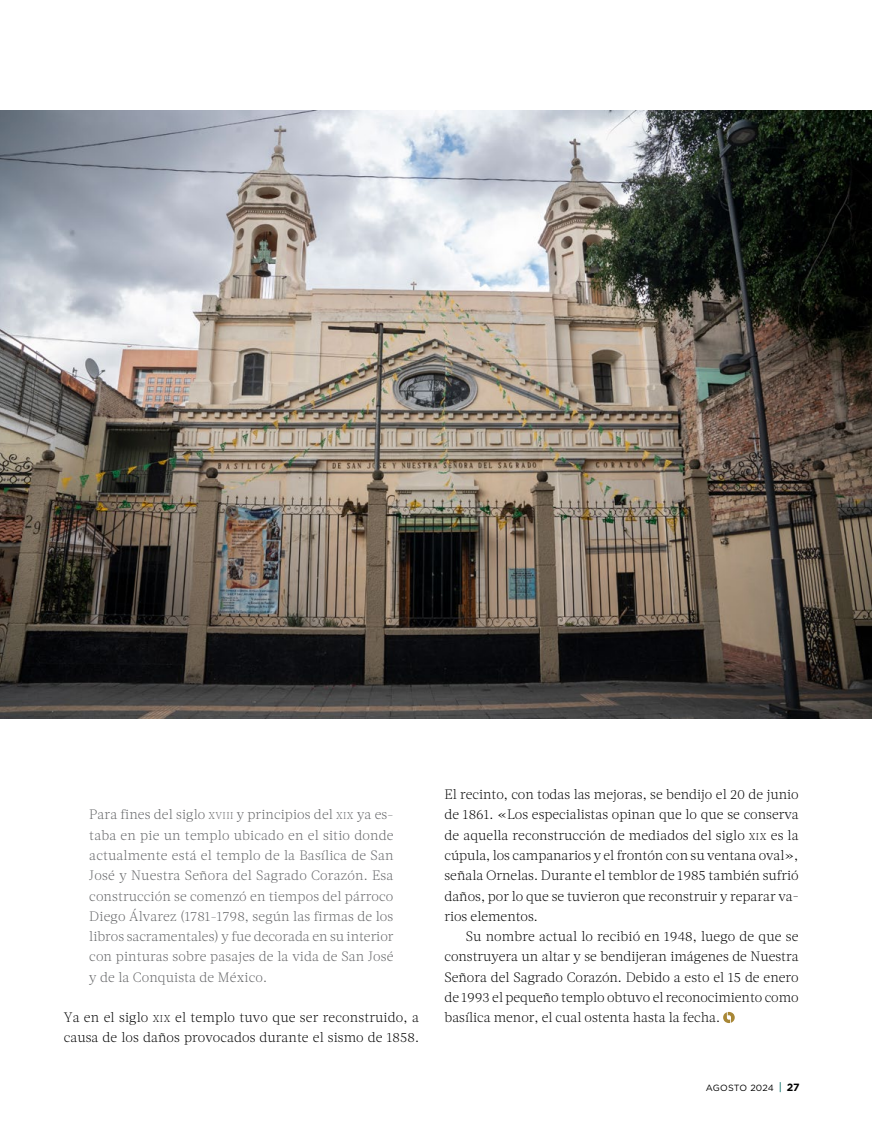
<style>
.page{position:relative;width:872px;height:1127px;background:#fff}
.page>*{position:absolute;margin:0;border:0;box-sizing:border-box;transform-origin:0 0}
.t1{font:300 13.65px/20.2px "Acta";color:#000;text-align:justify}
.t2{font:300 13.65px/20.2px "Acta";letter-spacing:.01em;color:#636466;text-align:justify}
.t3{font:9px "Gotham";letter-spacing:.01em;color:#000}
.s1{font-size:10.05px}
.s2{font-family:"Founders Grotesk";font-weight:300;font-size:13.5px;color:#006760}
.s3{font-weight:700;font-size:10.5px}
</style>
<div class="page">
<svg style="left:723px;top:1012px;width:11px;height:11px"></svg>
<img style="left:0;top:111px;width:872px;height:607px">
<p class="t2" style="left:89px;top:805px;width:306px">Para fines del siglo <span class="s1">XVIII</span> y principios del <span class="s1">XIX</span> ya es&shy;taba en pie un templo ubicado en el sitio donde actualmente está el templo de la Basílica de San José y Nuestra Señora del Sagrado Corazón. Esa construcción se comenzó en tiempos del párroco Diego Álvarez (1781-1798, según las firmas de los libros sacramentales) y fue decorada en su interior con pinturas sobre pasajes de la vida de San José y de la Conquista de México.</p>
<p class="t1" style="left:64px;top:1007px;width:357px">Ya en el siglo <span class="s1">XIX</span> el templo tuvo que ser reconstruido, a causa de los daños provocados durante el sismo de 1858.</p>
<p class="t1" style="left:444px;top:784px;width:356px">El recinto, con todas las mejoras, se bendijo el 20 de junio de 1861. «Los especialistas opinan que lo que se conserva de aquella reconstrucción de mediados del siglo <span class="s1">XIX</span> es la cúpula, los campanarios y el frontón con su ventana oval», señala Ornelas. Durante el temblor de 1985 también sufrió daños, por lo que se tuvieron que reconstruir y reparar va&shy;rios elementos.</p>
<p class="t1" style="left:444px;top:926px;width:356px;text-indent:21px">Su nombre actual lo recibió en 1948, luego de que se construyera un altar y se bendijeran imágenes de Nuestra Señora del Sagrado Corazón. Debido a esto el 15 de enero de 1993 el pequeño templo obtuvo el reconocimiento como basílica menor, el cual ostenta hasta la fecha.</p>
<p class="t3" style="left:706px;top:1081px;width:95px">AGOSTO 2024 <span class="s2">|</span> <span class="s3">27</span></p>
</div>
